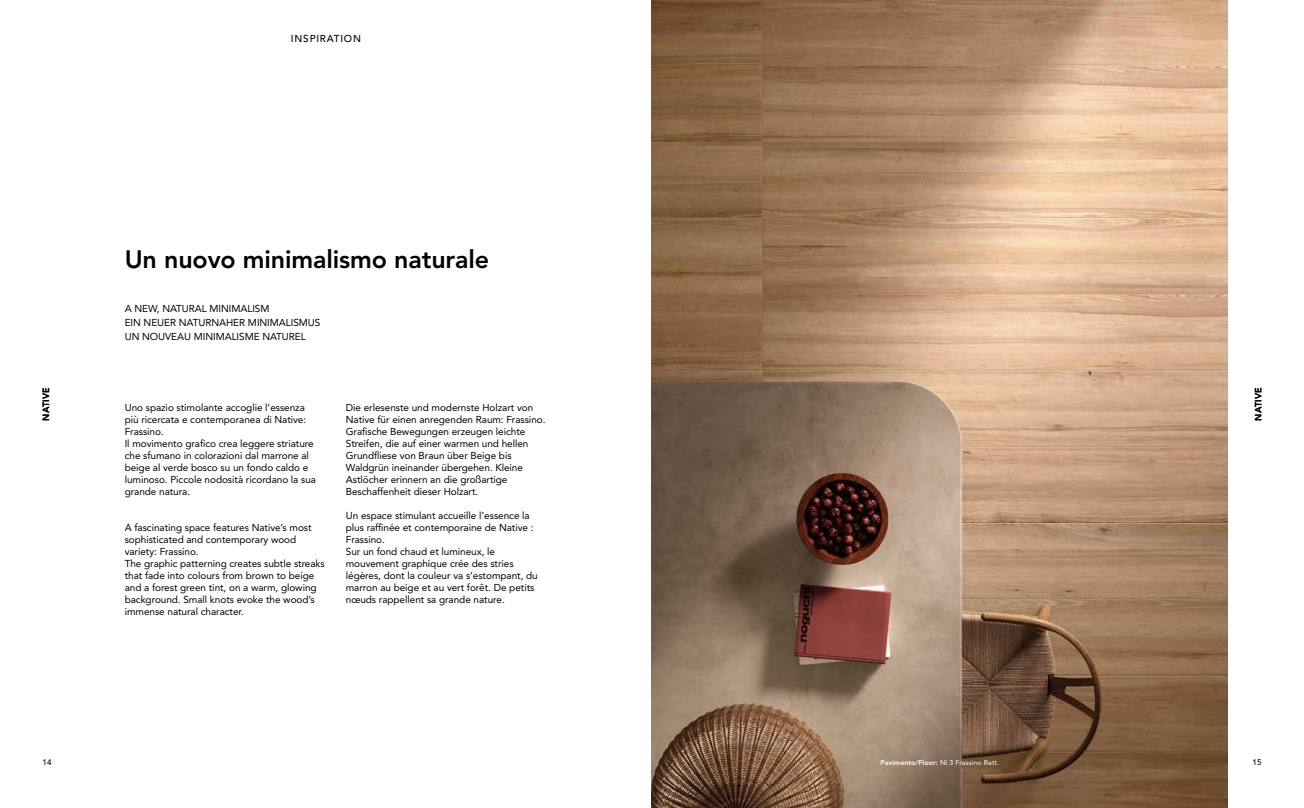
<style>
.page{position:relative;width:1304px;height:808px;background:#fff}
.page>*{position:absolute;margin:0;border:0;box-sizing:border-box;transform-origin:0 0}
.t1{font:800 25px "Avenir LT Std";letter-spacing:-.005em;color:#000}
.t2{font:10px/12px "Avenir LT Std";letter-spacing:-.005em;color:#000}
.t3{font:500 10px "Avenir LT Std";letter-spacing:.08em;color:#000}
.t4{font:800 9px "Avenir LT Std";letter-spacing:.04em;color:#000}
.t5{font:500 8px "Avenir LT Std";color:#000}
.t6{font:800 7px "Avenir LT Std";letter-spacing:.01em;color:#fff}
.s1{font-weight:400}
</style>
<div class="page">
<img style="left:652px;top:0;width:575px;height:808px">
<p class="t3" style="left:291px;top:32px;width:72px">INSPIRATION</p>
<h1 class="t1" style="left:125px;top:244px;width:366px">Un nuovo minimalismo naturale</h1>
<p class="t2" style="left:125px;top:301px;width:197px;line-height:14px">A NEW, NATURAL MINIMALISM<br>EIN NEUER NATURNAHER MINIMALISMUS<br>UN NOUVEAU MINIMALISME NATUREL</p>
<p class="t4" style="left:41px;top:421px;width:35px;rotate:-90deg">NATIVE</p>
<p class="t4" style="left:1253px;top:421px;width:35px;rotate:-90deg">NATIVE</p>
<p class="t2" style="left:125px;top:402px;width:193px">Uno spazio stimolante accoglie l’essenza più ricercata e contemporanea di Native:<br>Frassino.<br>Il movimento grafico crea leggere striature che sfumano in colorazioni dal marrone al beige al verde bosco su un fondo caldo e luminoso. Piccole nodosità ricordano la sua grande natura.</p>
<p class="t2" style="left:125px;top:522px;width:202px">A fascinating space features Native’s most sophisticated and contemporary wood variety: Frassino.<br>The graphic patterning creates subtle streaks that fade into colours from brown to beige and a forest green tint, on a warm, glowing background. Small knots evoke the wood’s immense natural character.</p>
<p class="t2" style="left:346px;top:402px;width:201px">Die erlesenste und modernste Holzart von Native für einen anregenden Raum: Frassino.<br>Grafische Bewegungen erzeugen leichte Streifen, die auf einer warmen und hellen Grundfliese von Braun über Beige bis Waldgrün ineinander übergehen. Kleine Astlöcher erinnern an die großartige Beschaffenheit dieser Holzart.</p>
<p class="t2" style="left:346px;top:510px;width:193px">Un espace stimulant accueille l’essence la plus raffinée et contemporaine de Native :<br>Frassino.<br>Sur un fond chaud et lumineux, le mouvement graphique crée des stries légères, dont la couleur va s’estompant, du marron au beige et au vert forêt. De petits nœuds rappellent sa grande nature.</p>
<p class="t5" style="left:43px;top:758px;width:10px">14</p>
<p class="t5" style="left:1252px;top:758px;width:10px">15</p>
<p class="t6" style="left:880px;top:759px;width:120px">Pavimento/Floor: <span class="s1">NI 3 Frassino Rett.</span></p>
</div>
